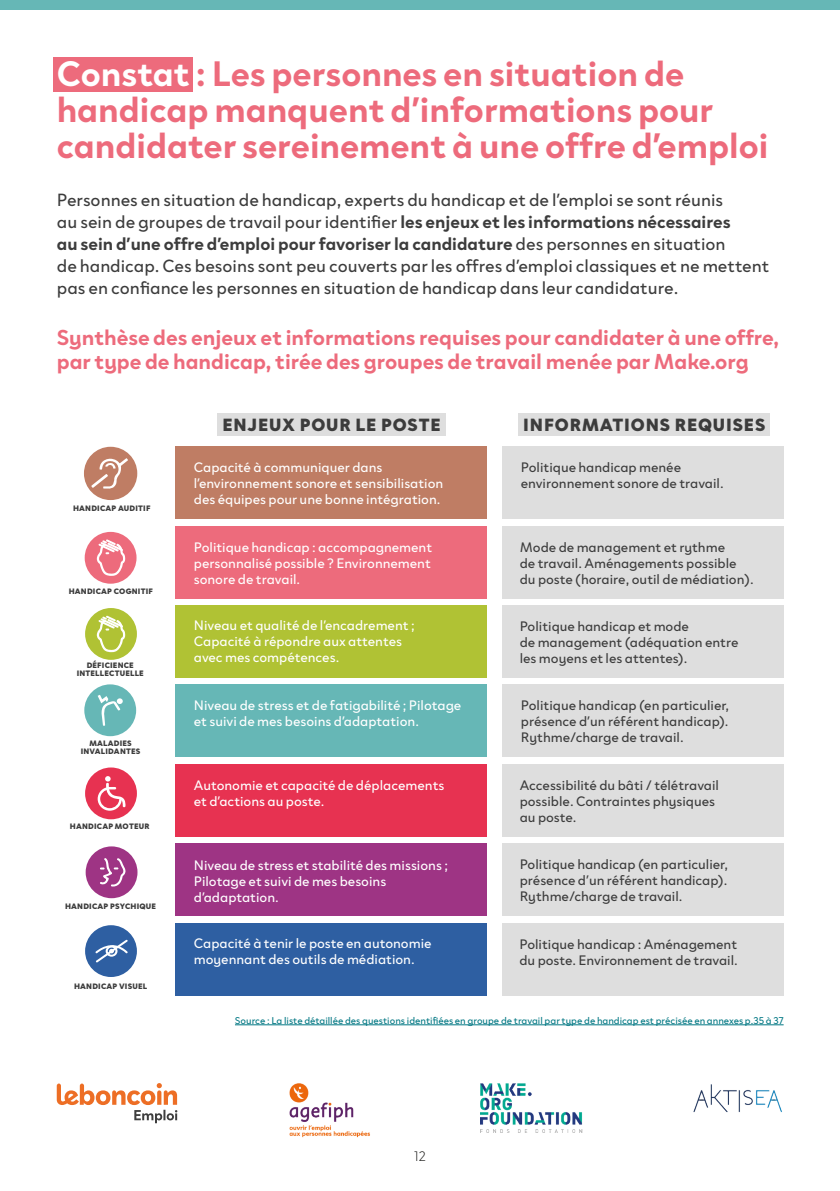
<style>
.page{position:relative;width:840px;height:1191px;background:#fff}
.page>*{position:absolute;margin:0;border:0;box-sizing:border-box;transform-origin:0 0}
.t1{font:700 36px/36px "PSM";color:#ed6b7c}
.t2{font:700 22px/24px "PSM";color:#ed6b7c}
.t3{font:18px/22px "PSM";color:#3c3c3c}
.t4{font:700 18px "PSM";color:#3c3c3c}
.t5{font:900 18px "PSM";letter-spacing:.05em;color:#3c3c3c}
.t6{font:14px/16px "PSM";color:#fff}
.t7{font:14px/16px "PSM";color:#3c3c3c}
.t8{font:300 14px "PSM";color:#1d1d1b}
.t9{font:10px "PSM";color:#017783}
.t10{font:900 8px "PSM";letter-spacing:.025em;color:#3c3c3c}
.s1{color:#fff}
.s2{font-weight:700}
.s3{font-weight:400}
</style>
<div class="page">
<img style="left:480px;top:1083px;width:102px;height:49px">
<img style="left:289px;top:1083px;width:81px;height:55px">
<img style="left:693px;top:1084px;width:89px;height:29px">
<svg style="left:57px;top:1083px;width:120px;height:40px"></svg>
<div style="left:85px;top:767px;width:52px;height:52px;background:#e73251;border-radius:50%"></div>
<div style="left:86px;top:846px;width:51px;height:52px;background:#9e3484;border-radius:50%"></div>
<div style="left:85px;top:925px;width:52px;height:52px;background:#2e5fa2;border-radius:50%"></div>
<div style="left:85px;top:532px;width:51px;height:51px;background:#ed6b7c;border-radius:50%"></div>
<div style="left:85px;top:608px;width:52px;height:52px;background:#b0c234;border-radius:50%"></div>
<div style="left:54px;top:57px;width:139px;height:34px;background:#ed6b7c"></div>
<div style="left:518px;top:413px;width:251px;height:23px;background:#dedede"></div>
<div style="left:217px;top:413px;width:228px;height:22px;background:#dedede"></div>
<div style="left:176px;top:447px;width:310px;height:72px;background:#bf7d64"></div>
<div style="left:501px;top:446px;width:282px;height:73px;background:#dedede"></div>
<div style="left:176px;top:685px;width:310px;height:72px;background:#66b7b6"></div>
<div style="left:501px;top:684px;width:282px;height:73px;background:#dedede"></div>
<div style="left:176px;top:526px;width:310px;height:73px;background:#ed6b7c"></div>
<div style="left:501px;top:526px;width:282px;height:73px;background:#dedede"></div>
<div style="left:176px;top:764px;width:310px;height:73px;background:#e73251"></div>
<div style="left:501px;top:764px;width:282px;height:73px;background:#dedede"></div>
<div style="left:176px;top:605px;width:310px;height:73px;background:#b0c234"></div>
<div style="left:501px;top:605px;width:282px;height:73px;background:#dedede"></div>
<div style="left:176px;top:843px;width:310px;height:73px;background:#9e3484"></div>
<div style="left:501px;top:843px;width:282px;height:73px;background:#dedede"></div>
<div style="left:176px;top:923px;width:310px;height:72px;background:#2e5fa2"></div>
<div style="left:501px;top:923px;width:282px;height:72px;background:#dedede"></div>
<div style="left:84px;top:447px;width:53px;height:53px;background:#bf7d64;border-radius:50%"></div>
<svg style="left:91px;top:458px;width:37px;height:31px"></svg>
<svg style="left:97px;top:539px;width:28px;height:37px"></svg>
<svg style="left:97px;top:615px;width:28px;height:37px"></svg>
<svg style="left:98px;top:776px;width:27px;height:34px"></svg>
<svg style="left:100px;top:858px;width:25px;height:29px"></svg>
<svg style="left:95px;top:939px;width:33px;height:23px"></svg>
<div style="left:84px;top:684px;width:52px;height:52px;background:#66b7b6;border-radius:50%"></div>
<svg style="left:98px;top:695px;width:25px;height:30px"></svg>
<div style="left:0;top:0;width:839px;height:10px;background:#66b7b6"></div>
<hr style="left:235px;top:1024px;width:548px;height:1px;background:#017783">
<p class="t1" style="left:57px;top:55px;width:628px"><span class="s1">Constat</span> : Les personnes en situation de</p>
<p class="t1" style="left:57px;top:91px;width:712px">handicap manquent d’informations pour candidater sereinement à une offre d’emploi</p>
<p class="t3" style="left:57px;top:189px;width:667px">Personnes en situation de handicap, experts du handicap et de l’emploi se sont réunis</p>
<p class="t3" style="left:57px;top:211px;width:674px">au sein de groupes de travail pour identifier <span class="s2">les enjeux et les informations nécessaires</span></p>
<p class="t4" style="left:57px;top:233px;width:670px">au sein d’une offre d’emploi pour favoriser la candidature <span class="s3">des personnes en situation</span></p>
<p class="t3" style="left:57px;top:255px;width:713px">de handicap. Ces besoins sont peu couverts par les offres d’emploi classiques et ne mettent pas en confiance les personnes en situation de handicap dans leur candidature.</p>
<p class="t2" style="left:57px;top:325px;width:723px">Synthèse des enjeux et informations requises pour candidater à une offre, par type de handicap, tirée des groupes de travail menée par Make.org</p>
<p class="t10" style="left:73px;top:503px;width:79px">HANDICAP AUDITIF</p>
<p class="t10" style="left:69px;top:585px;width:86px">HANDICAP COGNITIF</p>
<p class="t10" style="left:87px;top:659px;width:49px">DÉFICIENCE</p>
<p class="t10" style="left:77px;top:667px;width:69px">INTELLECTUELLE</p>
<p class="t10" style="left:89px;top:738px;width:44px">MALADIES</p>
<p class="t10" style="left:81px;top:746px;width:61px">INVALIDANTES</p>
<p class="t10" style="left:70px;top:821px;width:81px">HANDICAP MOTEUR</p>
<p class="t10" style="left:65px;top:901px;width:92px">HANDICAP PSYCHIQUE</p>
<p class="t10" style="left:74px;top:981px;width:75px">HANDICAP VISUEL</p>
<p class="t5" style="left:222px;top:413px;width:220px">ENJEUX POUR LE POSTE</p>
<p class="t5" style="left:523px;top:413px;width:243px">INFORMATIONS REQUISES</p>
<p class="t6" style="left:194px;top:459px;width:190px">Capacité à communiquer dans</p>
<p class="t6" style="left:194px;top:475px;width:251px">l’environnement sonore et sensibilisation</p>
<p class="t6" style="left:194px;top:491px;width:248px">des équipes pour une bonne intégration.</p>
<p class="t6" style="left:194px;top:539px;width:240px">Politique handicap : accompagnement</p>
<p class="t6" style="left:194px;top:555px;width:238px">personnalisé possible ? Environnement sonore de travail.</p>
<p class="t6" style="left:194px;top:617px;width:222px">Niveau et qualité de l’encadrement ;</p>
<p class="t6" style="left:194px;top:633px;width:210px">Capacité à répondre aux attentes</p>
<p class="t6" style="left:194px;top:649px;width:147px">avec mes compétences.</p>
<p class="t6" style="left:194px;top:697px;width:269px">Niveau de stress et de fatigabilité ; Pilotage et suivi de mes besoins d’adaptation.</p>
<p class="t6" style="left:194px;top:777px;width:252px">Autonomie et capacité de déplacements</p>
<p class="t6" style="left:194px;top:793px;width:132px">et d’actions au poste.</p>
<p class="t6" style="left:194px;top:856px;width:255px">Niveau de stress et stabilité des missions ;</p>
<p class="t6" style="left:194px;top:872px;width:194px">Pilotage et suivi de mes besoins d’adaptation.</p>
<p class="t6" style="left:194px;top:935px;width:239px">Capacité à tenir le poste en autonomie moyennant des outils de médiation.</p>
<p class="t7" style="left:520px;top:459px;width:204px">Politique handicap menée environnement sonore de travail.</p>
<p class="t7" style="left:519px;top:539px;width:207px">Mode de management et rythme</p>
<p class="t7" style="left:519px;top:555px;width:218px">de travail. Aménagements possible</p>
<p class="t7" style="left:519px;top:571px;width:235px">du poste (horaire, outil de médiation).</p>
<p class="t7" style="left:519px;top:618px;width:171px">Politique handicap et mode</p>
<p class="t7" style="left:519px;top:634px;width:220px">de management (adéquation entre</p>
<p class="t7" style="left:519px;top:650px;width:169px">les moyens et les attentes).</p>
<p class="t7" style="left:520px;top:697px;width:210px">Politique handicap (en particulier, présence d’un référent handicap).</p>
<p class="t7" style="left:520px;top:729px;width:164px">Rythme/charge de travail.</p>
<p class="t7" style="left:519px;top:777px;width:201px">Accessibilité du bâti / télétravail possible. Contraintes physiques</p>
<p class="t7" style="left:519px;top:809px;width:58px">au poste.</p>
<p class="t7" style="left:519px;top:856px;width:210px">Politique handicap (en particulier, présence d’un référent handicap).</p>
<p class="t7" style="left:519px;top:888px;width:164px">Rythme/charge de travail.</p>
<p class="t7" style="left:519px;top:936px;width:219px">Politique handicap : Aménagement</p>
<p class="t7" style="left:519px;top:952px;width:220px">du poste. Environnement de travail.</p>
<p class="t9" style="left:235px;top:1014px;width:550px">Source : La liste détaillée des questions identifiées en groupe de travail par type de handicap est précisée en annexes p.35 à 37</p>
<p class="t8" style="left:414px;top:1148px;width:13px">12</p>
</div>
